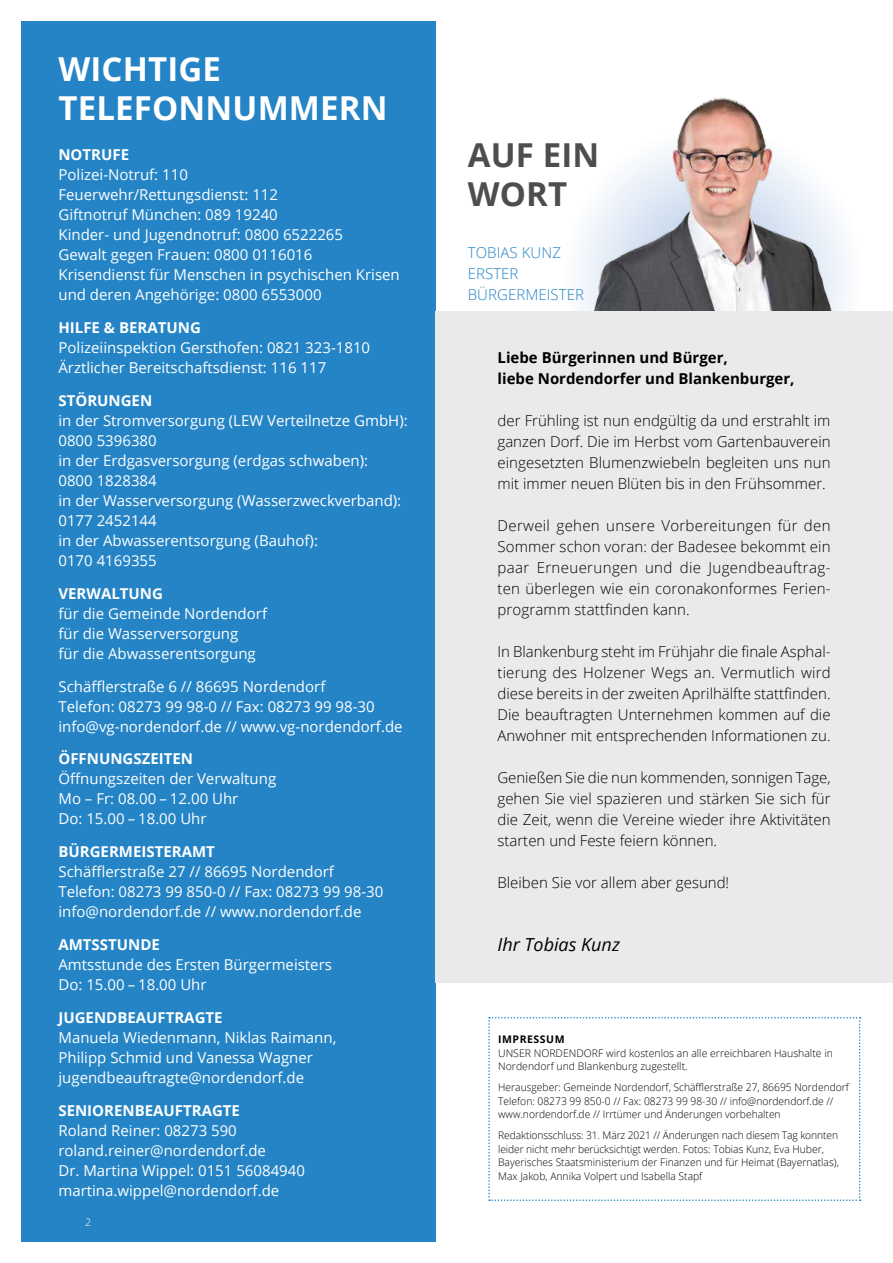
<style>
.page{position:relative;width:893px;height:1263px;background:#fff}
.page>*{position:absolute;margin:0;border:0;box-sizing:border-box;transform-origin:0 0}
.t1{font:700 33px/39px "Open Sans";letter-spacing:.005em;color:#fff}
.t2{font:700 33px/39px "Open Sans";letter-spacing:.005em;color:#4d4d4f}
.t3{font:italic 18px "Open Sans";color:#000}
.t4{font:15px/20px "Open Sans";color:#fff}
.t5{font:300 15px/21px "Open Sans";color:#000;text-align:justify}
.t6{font:700 15px "Open Sans";color:#fff}
.t7{font:700 15px/21px "Open Sans";color:#000}
.t8{font:300 15px/21px "Open Sans";letter-spacing:.005em;color:#2484c6}
.t9{font:300 10.5px/13.5px "Open Sans";color:#000}
.t10{font:700 10.5px "Open Sans";letter-spacing:.05em;color:#000}
.t11{font:300 10.5px "Open Sans";color:#fff}
</style>
<div class="page">
<div style="left:563px;top:127px;width:299px;height:299px;background:#f8fafd;border-radius:50%"></div>
<img style="left:589px;top:97px;width:249px;height:214px">
<div style="left:21px;top:21px;width:415px;height:1221px;background:#2484c6"></div>
<div style="left:436px;top:311px;width:457px;height:671px;background:#eaeaeb"></div>
<svg style="left:488px;top:1017px;width:373px;height:184px"></svg>
<h1 class="t1" style="left:58px;top:49px;width:331px">WICHTIGE<br>TELEFONNUMMERN</h1>
<p class="t6" style="left:58px;top:144px;width:72px">NOTRUFE</p>
<p class="t4" style="left:58px;top:165px;width:343px">Polizei-Notruf: 110<br>Feuerwehr/Rettungsdienst: 112<br>Giftnotruf München: 089 19240<br>Kinder- und Jugendnotruf: 0800 6522265<br>Gewalt gegen Frauen: 0800 0116016<br>Krisendienst für Menschen in psychischen Krisen und deren Angehörige: 0800 6553000</p>
<p class="t6" style="left:58px;top:317px;width:144px">HILFE &amp; BERATUNG</p>
<p class="t4" style="left:58px;top:337px;width:313px">Polizeiinspektion Gersthofen: 0821 323-1810<br>Ärztlicher Bereitschaftsdienst: 116 117</p>
<p class="t6" style="left:58px;top:390px;width:95px">STÖRUNGEN</p>
<p class="t4" style="left:58px;top:410px;width:351px">in der Stromversorgung (LEW Verteilnetze GmbH):<br>0800 5396380<br>in der Erdgasversorgung (erdgas schwaben):<br>0800 1828384<br>in der Wasserversorgung (Wasserzweckverband):<br>0177 2452144<br>in der Abwasserentsorgung (Bauhof):<br>0170 4169355</p>
<p class="t6" style="left:58px;top:583px;width:106px">VERWALTUNG</p>
<p class="t4" style="left:58px;top:603px;width:210px">für die Gemeinde Nordendorf für die Wasserversorgung<br>für die Abwasserentsorgung</p>
<p class="t4" style="left:58px;top:676px;width:346px">Schäfflerstraße 6 // 86695 Nordendorf<br>Telefon: 08273 99 98-0 // Fax: 08273 99 98-30 info@vg-nordendorf.de // www.vg-nordendorf.de</p>
<p class="t6" style="left:58px;top:748px;width:136px">ÖFFNUNGSZEITEN</p>
<p class="t4" style="left:58px;top:769px;width:219px">Öffnungszeiten der Verwaltung<br>Mo – Fr: 08.00 – 12.00 Uhr<br>Do: 15.00 – 18.00 Uhr</p>
<p class="t6" style="left:58px;top:841px;width:158px">BÜRGERMEISTERAMT</p>
<p class="t4" style="left:58px;top:861px;width:326px">Schäfflerstraße 27 // 86695 Nordendorf<br>Telefon: 08273 99 850-0 // Fax: 08273 99 98-30 info@nordendorf.de // www.nordendorf.de</p>
<p class="t6" style="left:58px;top:934px;width:103px">AMTSSTUNDE</p>
<p class="t4" style="left:58px;top:954px;width:275px">Amtsstunde des Ersten Bürgermeisters<br>Do: 15.00 – 18.00 Uhr</p>
<p class="t6" style="left:58px;top:1007px;width:166px">JUGENDBEAUFTRAGTE</p>
<p class="t4" style="left:58px;top:1027px;width:279px">Manuela Wiedenmann, Niklas Raimann,<br>Philipp Schmid und Vanessa Wagner jugendbeauftragte@nordendorf.de</p>
<p class="t6" style="left:58px;top:1099px;width:183px">SENIORENBEAUFTRAGTE</p>
<p class="t4" style="left:58px;top:1120px;width:248px">Roland Reiner: 08273 590 roland.reiner@nordendorf.de<br>Dr. Martina Wippel: 0151 56084940 martina.wippel@nordendorf.de</p>
<p class="t11" style="left:85px;top:1215px;width:7px">2</p>
<h1 class="t2" style="left:468px;top:134px;width:133px">AUF EIN<br>WORT</h1>
<p class="t8" style="left:468px;top:242px;width:118px">TOBIAS KUNZ<br>ERSTER<br>BÜRGERMEISTER</p>
<p class="t7" style="left:497px;top:347px;width:299px">Liebe Bürgerinnen und Bürger,<br>liebe Nordendorfer und Blankenburger,</p>
<p class="t5" style="left:497px;top:410px;width:335px">der Frühling ist nun endgültig da und erstrahlt im ganzen Dorf. Die im Herbst vom Gartenbauverein eingesetzten Blumenzwiebeln begleiten uns nun mit immer neuen Blüten bis in den Frühsommer.</p>
<p class="t5" style="left:497px;top:515px;width:335px">Derweil gehen unsere Vorbereitungen für den Sommer schon voran: der Badesee bekommt ein paar Erneuerungen und die Jugendbeauftrag&shy;ten überlegen wie ein coronakonformes Ferien&shy;programm stattfinden kann.</p>
<p class="t5" style="left:497px;top:641px;width:335px">In Blankenburg steht im Frühjahr die finale Asphal&shy;tierung des Holzener Wegs an. Vermutlich wird diese bereits in der zweiten Aprilhälfte stattfinden.<br>Die beauftragten Unternehmen kommen auf die Anwohner mit entsprechenden Informationen zu.</p>
<p class="t5" style="left:497px;top:767px;width:335px">Genießen Sie die nun kommenden, sonnigen Tage, gehen Sie viel spazieren und stärken Sie sich für die Zeit, wenn die Vereine wieder ihre Aktivitäten starten und Feste feiern können.</p>
<p class="t5" style="left:497px;top:872px;width:233px">Bleiben Sie vor allem aber gesund!</p>
<p class="t3" style="left:497px;top:932px;width:124px">Ihr Tobias Kunz</p>
<p class="t10" style="left:498px;top:1032px;width:68px">IMPRESSUM</p>
<p class="t9" style="left:498px;top:1046px;width:336px">UNSER NORDENDORF wird kostenlos an alle erreichbaren Haushalte in<br>Nordendorf und Blankenburg zugestellt.</p>
<p class="t9" style="left:498px;top:1080px;width:352px">Herausgeber: Gemeinde Nordendorf, Schäfflerstraße 27, 86695 Nordendorf<br>Telefon: 08273 99 850-0 // Fax: 08273 99 98-30 // info@nordendorf.de // www.nordendorf.de // Irrtümer und Änderungen vorbehalten</p>
<p class="t9" style="left:498px;top:1128px;width:342px">Redaktionsschluss: 31. März 2021 // Änderungen nach diesem Tag konnten leider nicht mehr berücksichtigt werden. Fotos: Tobias Kunz, Eva Huber, Bayerisches Staatsministerium der Finanzen und für Heimat (Bayernatlas), Max Jakob, Annika Volpert und Isabella Stapf</p>
</div>
